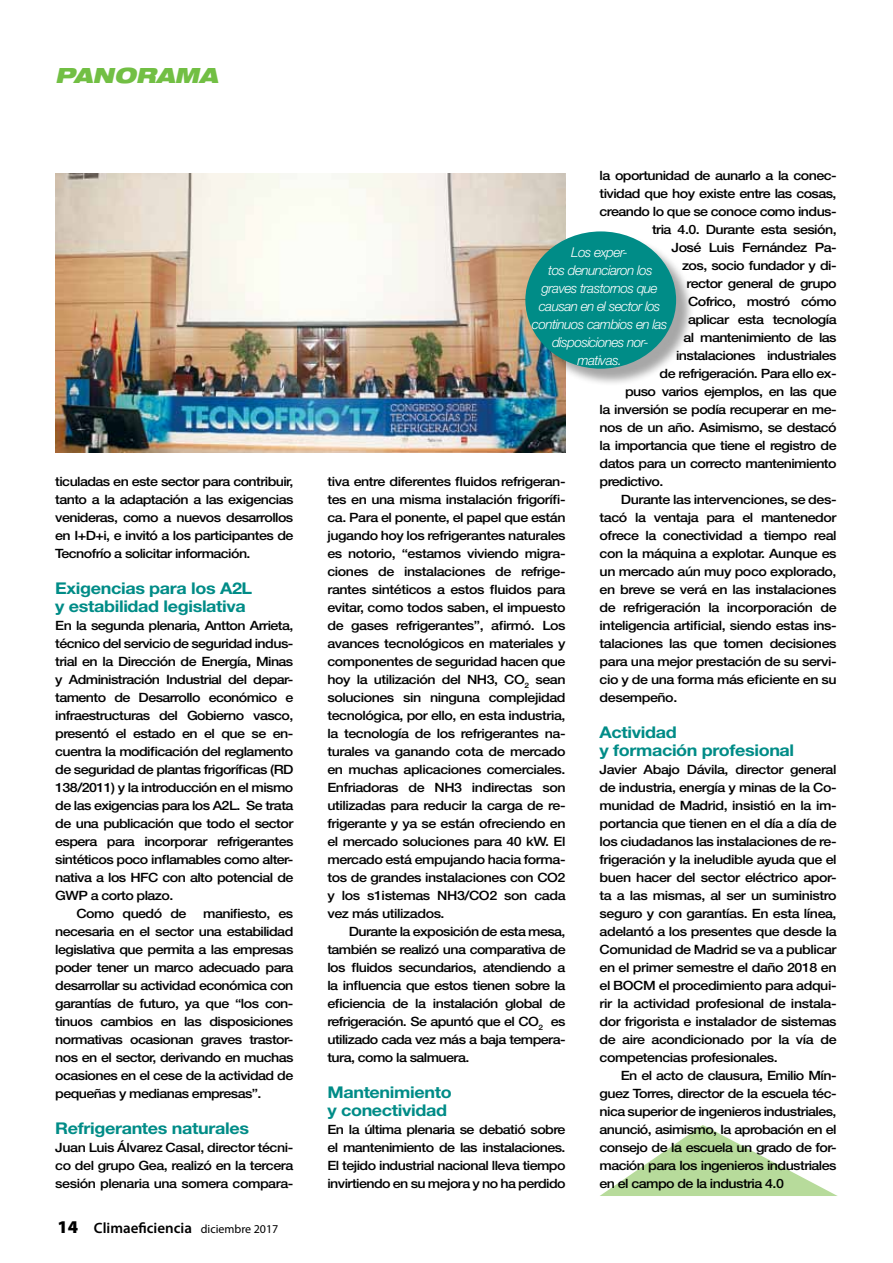
<style>
.page{position:relative;width:893px;height:1263px;background:#fff}
.page>*{position:absolute;margin:0;border:0;box-sizing:border-box;transform-origin:0 0}
.t1{font:italic 900 expanded 21px "Helvetica Neue LT Std";color:#72bf44}
.t2{font:700 16.2px/18px "Helvetica Neue LT Std";letter-spacing:-.02em;color:#008c87;scale:1.11 1}
.t3{font:600 15px "Myriad Pro";color:#000}
.t4{font:italic 300 13.5px/18px "Helvetica Neue LT Std";letter-spacing:-.04em;color:#fff;text-align:center}
.t5{font:500 12.9px/18px "Helvetica Neue LT Std";letter-spacing:-.04em;color:#000;text-align:justify;scale:1.11 1}
.s1{font-weight:900;font-size:18px}
.s2{font-weight:400;font-size:12px}
</style>
<div class="page">
<svg style="left:600px;top:1125px;width:238px;height:71px"></svg>
<img style="left:55px;top:173px;width:511px;height:280px">
<div style="left:528px;top:234px;width:166px;height:153px;background:#000;opacity:.35"></div>
<div style="left:525px;top:231px;width:151px;height:138px;background:#008c87;border-radius:50%"></div>
<h1 class="t1" style="left:55px;top:62px;width:164px">PANORAMA</h1>
<p class="t5" style="left:55px;top:472px;width:216px">ticuladas en este sector para contribuir, tanto a la adaptación a las exigencias venideras, como a nuevos desarrollos en I+D+i, e invitó a los participantes de Tecnofrío a solicitar información.</p>
<p class="t2" style="left:55px;top:579px;width:179px">Exigencias para los A2L y estabilidad legislativa</p>
<p class="t5" style="left:55px;top:616px;width:216px">En la segunda plenaria, Antton Arrieta,</p>
<p class="t5" style="left:55px;top:634px;width:216px">técnico del servicio de seguridad indus-</p>
<p class="t5" style="left:55px;top:652px;width:216px">trial en la Dirección de Energía, Minas</p>
<p class="t5" style="left:55px;top:670px;width:216px">y Administración Industrial del depar-</p>
<p class="t5" style="left:55px;top:688px;width:216px">tamento de Desarrollo económico e</p>
<p class="t5" style="left:55px;top:706px;width:216px">infraestructuras del Gobierno vasco,</p>
<p class="t5" style="left:55px;top:724px;width:216px">presentó el estado en el que se en-</p>
<p class="t5" style="left:55px;top:742px;width:216px">cuentra la modificación del reglamento</p>
<p class="t5" style="left:55px;top:760px;width:216px">de seguridad de plantas frigoríficas (RD</p>
<p class="t5" style="left:55px;top:778px;width:216px">138/2011) y la introducción en el mismo</p>
<p class="t5" style="left:55px;top:796px;width:216px">de las exigencias para los A2L. Se trata</p>
<p class="t5" style="left:55px;top:814px;width:216px">de una publicación que todo el sector</p>
<p class="t5" style="left:55px;top:832px;width:216px">espera para incorporar refrigerantes</p>
<p class="t5" style="left:55px;top:850px;width:216px">sintéticos poco inflamables como alter-</p>
<p class="t5" style="left:55px;top:868px;width:216px">nativa a los HFC con alto potencial de</p>
<p class="t5" style="left:55px;top:886px;width:108px">GWP a corto plazo.</p>
<p class="t5" style="left:77px;top:904px;width:101px">Como quedó de</p>
<p class="t5" style="left:55px;top:904px;width:216px;text-indent:148px">manifiesto, es necesaria en el sector una estabilidad legislativa que permita a las empresas poder tener un marco adecuado para desarrollar su actividad económica con garantías de futuro, ya que “los con&shy;tinuos cambios en las disposiciones normativas ocasionan graves trastor&shy;nos en el sector, derivando en muchas ocasiones en el cese de la actividad de pequeñas y medianas empresas”.</p>
<p class="t2" style="left:55px;top:1119px;width:176px">Refrigerantes naturales</p>
<p class="t5" style="left:55px;top:1138px;width:216px">Juan Luis Álvarez Casal, director técni&shy;co del grupo Gea, realizó en la tercera sesión plenaria una somera compara-</p>
<p class="t3" style="left:57px;top:1219px;width:222px"><span class="s1">14</span> Climaeficiencia <span class="s2">diciembre 2017</span></p>
<p class="t5" style="left:600px;top:166px;width:215px">la oportunidad de aunarlo a la conec-</p>
<p class="t5" style="left:600px;top:184px;width:215px">tividad que hoy existe entre las cosas,</p>
<p class="t5" style="left:600px;top:202px;width:215px">creando lo que se conoce como indus-</p>
<p class="t5" style="left:652px;top:220px;width:168px">tria 4.0. Durante esta sesión,</p>
<p class="t5" style="left:672px;top:238px;width:150px">José Luis Fernández Pa-</p>
<p class="t5" style="left:682px;top:256px;width:141px">zos, socio fundador y di-</p>
<p class="t5" style="left:687px;top:274px;width:137px">rector general de grupo</p>
<p class="t5" style="left:688px;top:292px;width:135px">Cofrico, mostró cómo</p>
<p class="t5" style="left:688px;top:310px;width:135px">aplicar esta tecnología</p>
<p class="t5" style="left:684px;top:328px;width:139px">al mantenimiento de las</p>
<p class="t5" style="left:676px;top:346px;width:146px">instalaciones industriales</p>
<p class="t5" style="left:660px;top:364px;width:161px">de refrigeración. Para ello ex-</p>
<p class="t5" style="left:625px;top:382px;width:192px">puso varios ejemplos, en las que</p>
<p class="t5" style="left:600px;top:400px;width:215px">la inversión se podía recuperar en me-</p>
<p class="t5" style="left:600px;top:418px;width:215px">nos de un año. Asimismo, se destacó</p>
<p class="t5" style="left:600px;top:436px;width:215px">la importancia que tiene el registro de</p>
<p class="t5" style="left:600px;top:454px;width:215px">datos para un correcto mantenimiento</p>
<p class="t5" style="left:600px;top:472px;width:59px">predictivo.</p>
<p class="t5" style="left:621px;top:490px;width:196px">Durante las intervenciones, se des-</p>
<p class="t5" style="left:600px;top:508px;width:215px">tacó la ventaja para el mantenedor</p>
<p class="t5" style="left:600px;top:526px;width:215px">ofrece la conectividad a tiempo real</p>
<p class="t5" style="left:600px;top:544px;width:215px">con la máquina a explotar. Aunque es</p>
<p class="t5" style="left:600px;top:562px;width:215px">un mercado aún muy poco explorado,</p>
<p class="t5" style="left:600px;top:580px;width:215px">en breve se verá en las instalaciones</p>
<p class="t5" style="left:600px;top:598px;width:215px">de refrigeración la incorporación de</p>
<p class="t5" style="left:600px;top:616px;width:215px">inteligencia artificial, siendo estas ins-</p>
<p class="t5" style="left:600px;top:634px;width:215px">talaciones las que tomen decisiones</p>
<p class="t5" style="left:600px;top:652px;width:215px">para una mejor prestación de su servi-</p>
<p class="t5" style="left:600px;top:670px;width:215px">cio y de una forma más eficiente en su</p>
<p class="t5" style="left:600px;top:688px;width:72px">desempeño.</p>
<p class="t2" style="left:600px;top:723px;width:177px">Actividad<br>y formación profesional</p>
<p class="t5" style="left:600px;top:760px;width:215px">Javier Abajo Dávila, director general de industria, energía y minas de la Co&shy;munidad de Madrid, insistió en la im&shy;portancia que tienen en el día a día de los ciudadanos las instalaciones de re&shy;frigeración y la ineludible ayuda que el buen hacer del sector eléctrico apor&shy;ta a las mismas, al ser un suministro seguro y con garantías. En esta línea, adelantó a los presentes que desde la Comunidad de Madrid se va a publicar en el primer semestre el daño 2018 en el BOCM el procedimiento para adqui&shy;rir la actividad profesional de instala&shy;dor frigorista e instalador de sistemas de aire acondicionado por la vía de competencias profesionales.</p>
<p class="t5" style="left:600px;top:1066px;width:215px;text-indent:21px">En el acto de clausura, Emilio Mín&shy;guez Torres, director de la escuela téc&shy;nica superior de ingenieros industriales, anunció, asimismo, la aprobación en el consejo de la escuela un grado de for&shy;mación para los ingenieros industriales en el campo de la industria 4.0</p>
<p class="t4" style="left:532px;top:243px;width:137px">Los exper-<br>tos denunciaron los graves trastornos que causan en el sector los continuos cambios en las disposiciones nor&shy;mativas.</p>
<p class="t5" style="left:327px;top:472px;width:216px">tiva entre diferentes fluidos refrigeran&shy;tes en una misma instalación frigorífi&shy;ca. Para el ponente, el papel que están jugando hoy los refrigerantes naturales es notorio, “estamos viviendo migra&shy;ciones de instalaciones de refrige&shy;rantes sintéticos a estos fluidos para evitar, como todos saben, el impuesto de gases refrigerantes”, afirmó. Los avances tecnológicos en materiales y componentes de seguridad hacen que hoy la utilización del NH3, CO<sub>2</sub> sean soluciones sin ninguna complejidad tecnológica, por ello, en esta industria, la tecnología de los refrigerantes na&shy;turales va ganando cota de mercado en muchas aplicaciones comerciales.<br>Enfriadoras de NH3 indirectas son utilizadas para reducir la carga de re&shy;frigerante y ya se están ofreciendo en el mercado soluciones para 40 kW. El mercado está empujando hacia forma&shy;tos de grandes instalaciones con CO2 y los s1istemas NH3/CO2 son cada vez más utilizados.</p>
<p class="t5" style="left:327px;top:922px;width:216px;text-indent:21px">Durante la exposición de esta mesa, también se realizó una comparativa de los fluidos secundarios, atendiendo a la influencia que estos tienen sobre la eficiencia de la instalación global de refrigeración. Se apuntó que el CO<sub>2</sub> es utilizado cada vez más a baja tempera&shy;tura, como la salmuera.</p>
<p class="t2" style="left:327px;top:1083px;width:113px">Mantenimiento y conectividad</p>
<p class="t5" style="left:327px;top:1120px;width:216px">En la última plenaria se debatió sobre el mantenimiento de las instalaciones.<br>El tejido industrial nacional lleva tiempo invirtiendo en su mejora y no ha perdido</p>
</div>
